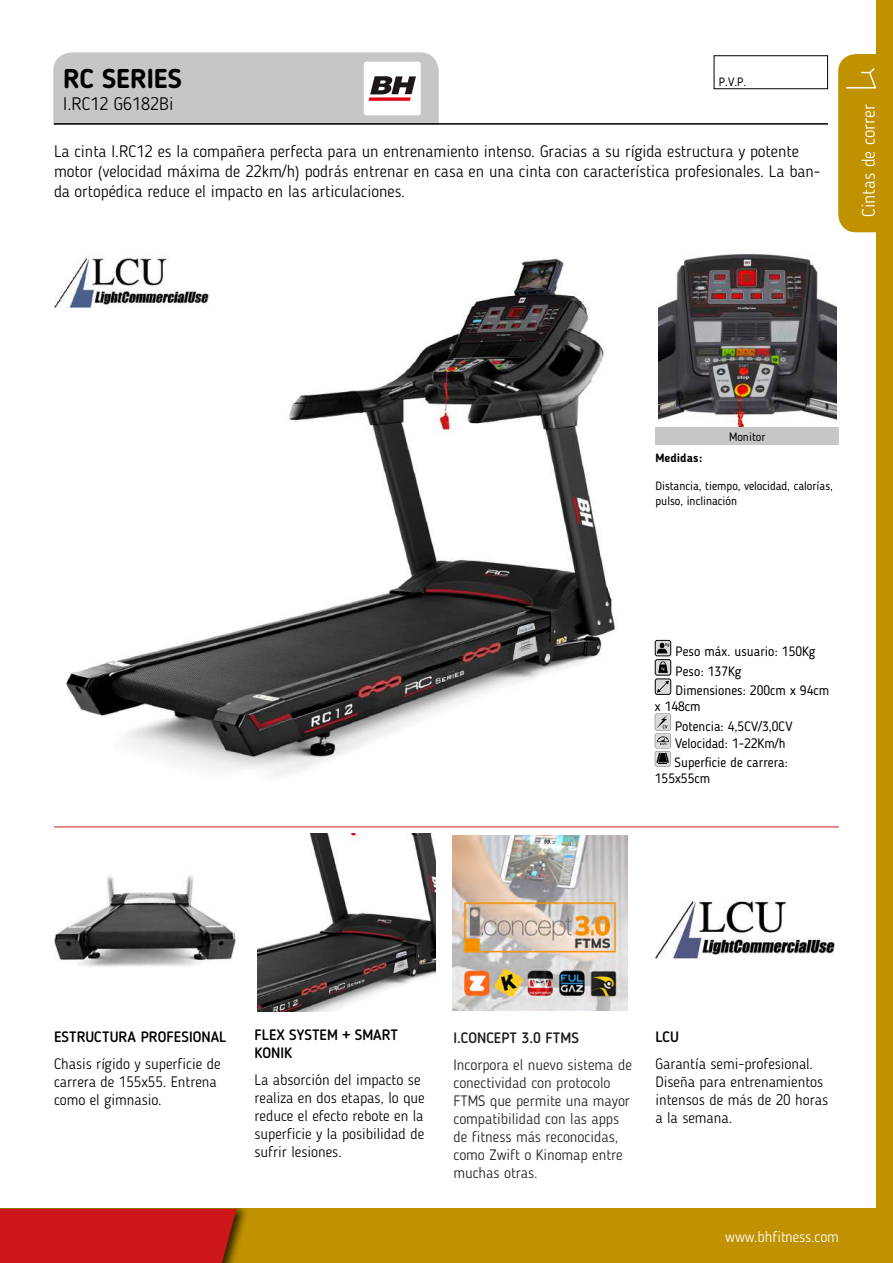
<style>
.page{position:relative;width:893px;height:1263px;background:#fff}
.page>*{position:absolute;margin:0;border:0;box-sizing:border-box;transform-origin:0 0}
.t1{font:700 27px "Blogger Sans";color:#000}
.t2{font:300 18px "Blogger Sans";color:#fff}
.t3{font:300 18px "Blogger Sans";color:#000}
.t4{font:300 16.5px/19.8px "Blogger Sans";color:#000}
.t5{font:300 15px/18px "Blogger Sans";color:#000}
.t6{font:300 15px/18px "Blogger Sans";color:#231f20}
.t7{font:500 15px/18px "Blogger Sans";color:#000}
.t8{font:300 15px "Blogger Sans";color:#fff}
.t9{font:500 15px "Blogger Sans";color:#231f20}
.t10{font:13.5px/19.2px "Blogger Sans";color:#000}
.t11{font:12px/14.4px "Blogger Sans";color:#000}
.t12{font:700 12px "Blogger Sans";color:#000}
</style>
<div class="page">
<img style="left:54px;top:258px;width:562px;height:518px">
<img style="left:658px;top:254px;width:178px;height:173px">
<img style="left:54px;top:875px;width:182px;height:92px">
<img style="left:655px;top:899px;width:180px;height:59px">
<hr style="left:54px;top:123px;width:774px;height:2px;background:#000">
<hr style="left:54px;top:826px;width:785px;height:1px;background:#cd171a">
<div style="left:655px;top:428px;width:184px;height:17px;background:#c6c6c6"></div>
<svg style="left:53px;top:52px;width:386px;height:73px;background:#c4c2c3"></svg>
<div style="left:0;top:1209px;width:893px;height:54px;background:#c09100"></div>
<div style="left:0;top:1209px;width:249px;height:54px;background:#000;opacity:.75"></div>
<div style="left:0;top:1209px;width:236px;height:54px;background:#cd171a"></div>
<div style="left:876px;top:0;width:17px;height:1263px;background:#c09100"></div>
<svg style="left:655px;top:640px;width:16px;height:16px"></svg>
<div style="left:655px;top:640px;width:16px;height:16px;border:1px solid #000;border-radius:2px"></div>
<svg style="left:657px;top:643px;width:12px;height:10px"></svg>
<div style="left:655px;top:660px;width:16px;height:15px;background:#dadada;border-radius:2px"></div>
<div style="left:655px;top:659px;width:16px;height:16px;border:1px solid #000;border-radius:2px"></div>
<svg style="left:658px;top:661px;width:10px;height:12px"></svg>
<div style="left:655px;top:679px;width:16px;height:15px;background:#dadada;border-radius:2px"></div>
<div style="left:655px;top:678px;width:16px;height:17px;border:1px solid #000;border-radius:2px"></div>
<svg style="left:657px;top:681px;width:12px;height:12px"></svg>
<svg style="left:655px;top:714px;width:16px;height:53px"></svg>
<div style="left:838px;top:54px;width:39px;height:178px;background:#c09100"></div>
<div style="left:714px;top:55px;width:114px;height:34px;border:1px solid #000"></div>
<img style="left:54px;top:256px;width:157px;height:51px">
<img style="left:257px;top:833px;width:178px;height:179px">
<img style="left:453px;top:835px;width:175px;height:175px">
<h1 class="t1" style="left:63px;top:62px;width:120px">RC SERIES</h1>
<p class="t3" style="left:63px;top:93px;width:112px">I.RC12 G6182Bi</p>
<p class="t4" style="left:54px;top:142px;width:768px">La cinta I.RC12 es la compañera perfecta para un entrenamiento intenso. Gracias a su rígida estructura y potente motor (velocidad máxima de 22km/h) podrás entrenar en casa en una cinta con característica profesionales. La ban&shy;da ortopédica reduce el impacto en las articulaciones.</p>
<p class="t11" style="left:719px;top:75px;width:29px">P.V.P.</p>
<p class="t2" style="left:858px;top:217px;width:115px;rotate:-90deg">Cintas de correr</p>
<p class="t11" style="left:729px;top:429px;width:38px">Monitor</p>
<p class="t12" style="left:655px;top:450px;width:48px">Medidas:</p>
<p class="t11" style="left:655px;top:479px;width:179px">Distancia, tiempo, velocidad, calorías, pulso, inclinación</p>
<p class="t10" style="left:676px;top:642px;width:155px">Peso máx. usuario: 150Kg<br>Peso: 137Kg<br>Dimensiones: 200cm x 94cm</p>
<p class="t10" style="left:675px;top:696px;width:119px;line-height:19.6px;text-indent:-20px">x 148cm<br>Potencia: 4,5CV/3,0CV</p>
<p class="t10" style="left:675px;top:734px;width:115px;line-height:18.6px">Velocidad: 1-22Km/h<br>Superficie de carrera:</p>
<p class="t10" style="left:655px;top:769px;width:57px">155x55cm</p>
<p class="t7" style="left:54px;top:1028px;width:174px">ESTRUCTURA PROFESIONAL</p>
<p class="t5" style="left:54px;top:1054px;width:168px">Chasis rígido y superficie de carrera de 155x55. Entrena como el gimnasio.</p>
<p class="t7" style="left:254px;top:1026px;width:145px">FLEX SYSTEM + SMART<br>KONIK</p>
<p class="t5" style="left:254px;top:1071px;width:172px">La absorción del impacto se realiza en dos etapas, lo que reduce el efecto rebote en la superficie y la posibilidad de sufrir lesiones.</p>
<p class="t9" style="left:453px;top:1028px;width:127px">I.CONCEPT 3.0 FTMS</p>
<p class="t6" style="left:453px;top:1055px;width:180px">Incorpora el nuevo sistema de conectividad con protocolo<br>FTMS que permite una mayor compatibilidad con las apps de fitness más reconocidas, como Zwift o Kinomap entre muchas otras.</p>
<p class="t7" style="left:655px;top:1028px;width:25px">LCU</p>
<p class="t5" style="left:655px;top:1054px;width:174px">Garantía semi-profesional.<br>Diseña para entrenamientos intensos de más de 20 horas a la semana.</p>
<p class="t8" style="left:725px;top:1228px;width:115px">www.bhfitness.com</p>
</div>
